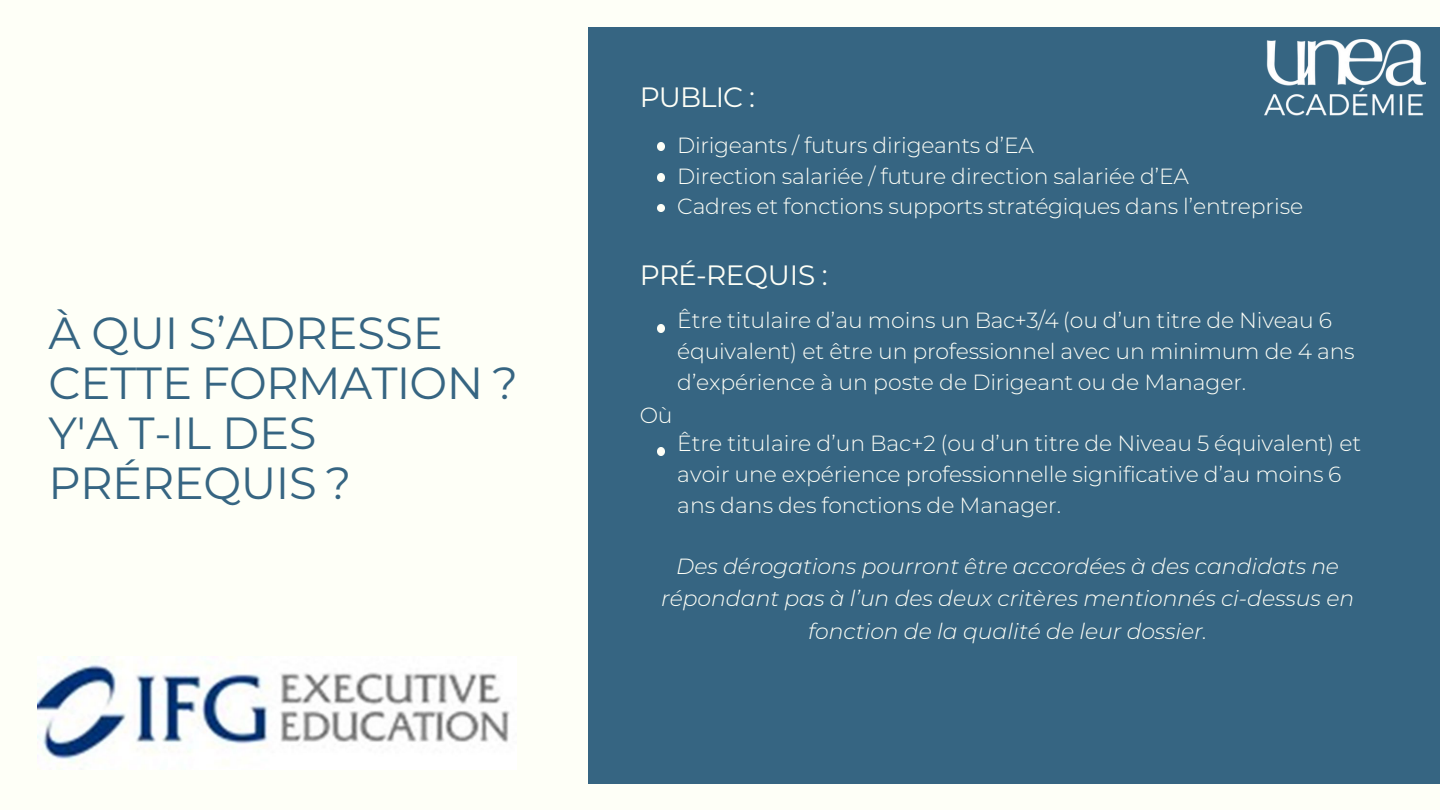
<style>
.page{position:relative;width:1440px;height:810px;background:#fefff7}
.page>*{position:absolute;margin:0;border:0;box-sizing:border-box;transform-origin:0 0}
.t1{font:45px/50px "Montserrat";letter-spacing:-.01em;color:#366582}
.t2{font:28px "Montserrat";letter-spacing:-.01em;color:#fefff7}
.t3{font:28px "Montserrat";letter-spacing:-.03em;color:#fefff7}
.t4{font:300 22px/30.9px "Montserrat";letter-spacing:-.005em;color:#fefff7}
.t5{font:italic 300 22px/32.2px "Montserrat";color:#fefff7;text-align:center}
</style>
<div class="page">
<div style="left:588px;top:27px;width:852px;height:756px;background:#366582"></div>
<svg style="left:657px;top:143px;width:8px;height:7px"></svg>
<svg style="left:657px;top:174px;width:8px;height:7px"></svg>
<svg style="left:657px;top:204px;width:8px;height:8px"></svg>
<svg style="left:657px;top:325px;width:8px;height:7px"></svg>
<svg style="left:657px;top:448px;width:8px;height:7px"></svg>
<img style="left:1265px;top:40px;width:161px;height:76px">
<img style="left:38px;top:656px;width:472px;height:106px">
<p class="t1" style="left:48px;top:306px;width:471px">À QUI S’ADRESSE<br>CETTE FORMATION ?<br>Y'A T-IL DES<br>PRÉREQUIS ?</p>
<h2 class="t3" style="left:640px;top:78px;width:117px">PUBLIC :</h2>
<p class="t4" style="left:677px;top:129px;width:358px">Dirigeants / futurs dirigeants d’EA</p>
<p class="t4" style="left:677px;top:160px;width:513px">Direction salariée / future direction salariée d’EA</p>
<p class="t4" style="left:677px;top:190px;width:627px">Cadres et fonctions supports stratégiques dans l’entreprise</p>
<p class="t2" style="left:640px;top:256px;width:190px">PRÉ-REQUIS :</p>
<p class="t4" style="left:677px;top:304px;width:679px">Être titulaire d’au moins un Bac+3/4 (ou d’un titre de Niveau 6 équivalent) et être un professionnel avec un minimum de 4 ans d’expérience à un poste de Dirigeant ou de Manager.</p>
<p class="t4" style="left:640px;top:399px;width:34px">Où</p>
<p class="t4" style="left:677px;top:428px;width:685px">Être titulaire d’un Bac+2 (ou d’un titre de Niveau 5 équivalent) et avoir une expérience professionnelle significative d’au moins 6 ans dans des fonctions de Manager.</p>
<p class="t5" style="left:661px;top:550px;width:695px">Des dérogations pourront être accordées à des candidats ne répondant pas à l’un des deux critères mentionnés ci-dessus en fonction de la qualité de leur dossier.</p>
</div>
